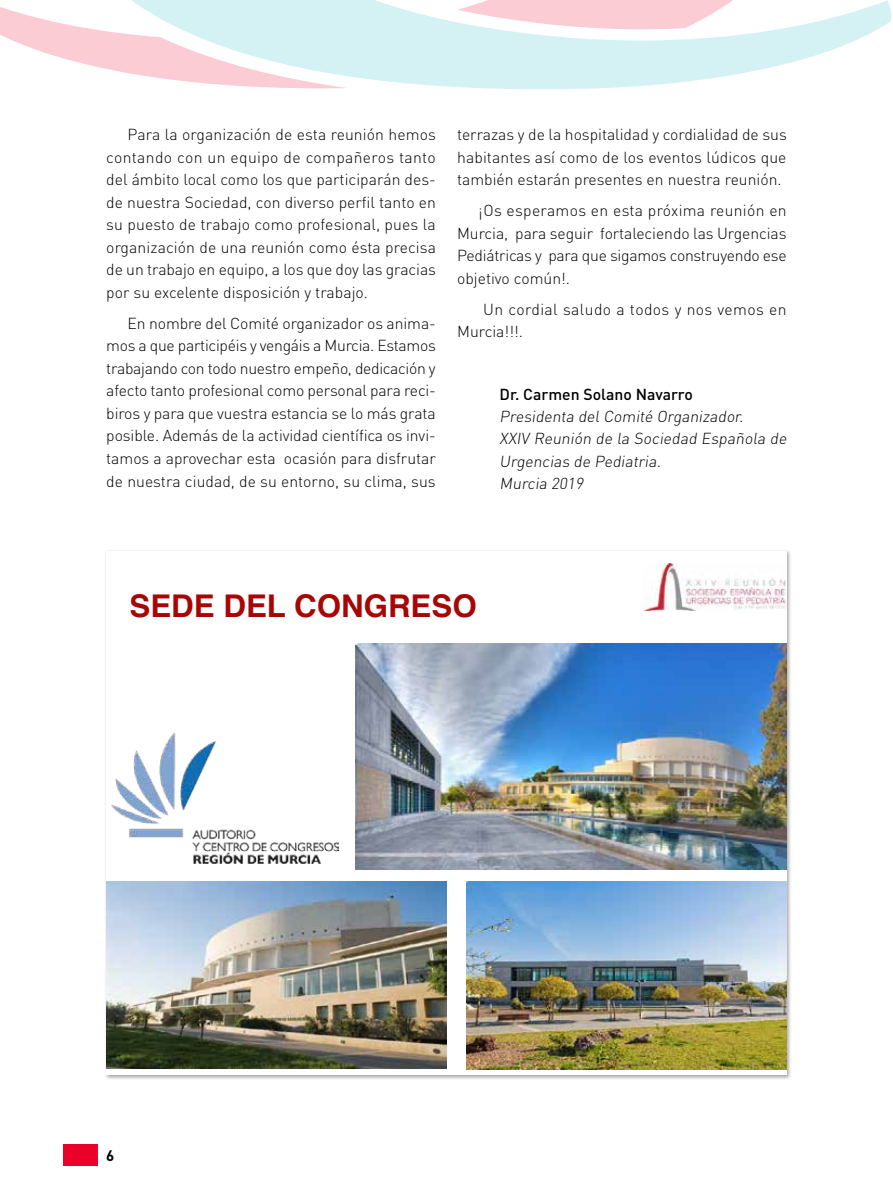
<style>
.page{position:relative;width:893px;height:1191px;background:#fff}
.page>*{position:absolute;margin:0;border:0;box-sizing:border-box;transform-origin:0 0}
.t1{font:700 31.35px "Helvetica";color:#a70605}
.t2{font:300 15.75px/22.5px "DIN";color:#000;text-align:justify}
.t3{font:300 15.75px/22.5px "DIN";letter-spacing:.025em;color:#000}
.t4{font:500 15.75px "DIN";color:#000}
.t5{font:700 15px "DIN";color:#000}
</style>
<div class="page">
<svg style="left:0;top:7px;width:75px;height:55px"></svg>
<svg style="left:75px;top:0;width:524px;height:89px;fill:#d4f2f4"></svg>
<svg style="left:458px;top:0;width:433px;height:88px"></svg>
<div style="left:64px;top:1144px;width:34px;height:22px;background:#ea0029"></div>
<div style="left:104px;top:549px;width:688px;height:530px;background:#000;opacity:.33"></div>
<div style="left:106px;top:551px;width:681px;height:524px;background:#fff"></div>
<img style="left:466px;top:882px;width:321px;height:187px">
<img style="left:355px;top:643px;width:432px;height:226px">
<img style="left:106px;top:882px;width:341px;height:186px">
<img style="left:644px;top:563px;width:143px;height:47px">
<img style="left:111px;top:732px;width:228px;height:131px">
<p class="t2" style="left:106px;top:123px;width:331px;text-indent:21px">Para la organización de esta reunión hemos contando con un equipo de compañeros tanto del ámbito local como los que participarán des&shy;de nuestra Sociedad, con diverso perfil tanto en su puesto de trabajo como profesional, pues la organización de una reunión como ésta precisa de un trabajo en equipo, a los que doy las gracias por su excelente disposición y trabajo.</p>
<p class="t2" style="left:106px;top:312px;width:331px;text-indent:21px">En nombre del Comité organizador os anima&shy;mos a que participéis y vengáis a Murcia. Estamos trabajando con todo nuestro empeño, dedicación y afecto tanto profesional como personal para reci&shy;biros y para que vuestra estancia se lo más grata posible. Además de la actividad científica os invi&shy;tamos a aprovechar esta ocasión para disfrutar de nuestra ciudad, de su entorno, su clima, sus</p>
<p class="t2" style="left:457px;top:123px;width:331px">terrazas y de la hospitalidad y cordialidad de sus habitantes así como de los eventos lúdicos que también estarán presentes en nuestra reunión.</p>
<p class="t2" style="left:457px;top:199px;width:331px;text-indent:21px">¡Os esperamos en esta próxima reunión en Murcia, para seguir fortaleciendo las Urgencias Pediátricas y para que sigamos construyendo ese objetivo común!.</p>
<p class="t3" style="left:457px;top:298px;width:331px;text-indent:26px">Un cordial saludo a todos y nos vemos en<br>Murcia!!!.</p>
<p class="t4" style="left:500px;top:384px;width:195px">Dr. Carmen Solano Navarro</p>
<p class="t2" style="left:500px;top:405px;width:291px;text-align:left">Presidenta del Comité Organizador.<br>XXIV Reunión de la Sociedad Española de<br>Urgencias de Pediatria.<br>Murcia 2019</p>
<h1 class="t1" style="left:130px;top:581px;width:349px">SEDE DEL CONGRESO</h1>
<p class="t5" style="left:106px;top:1146px;width:10px">6</p>
</div>
